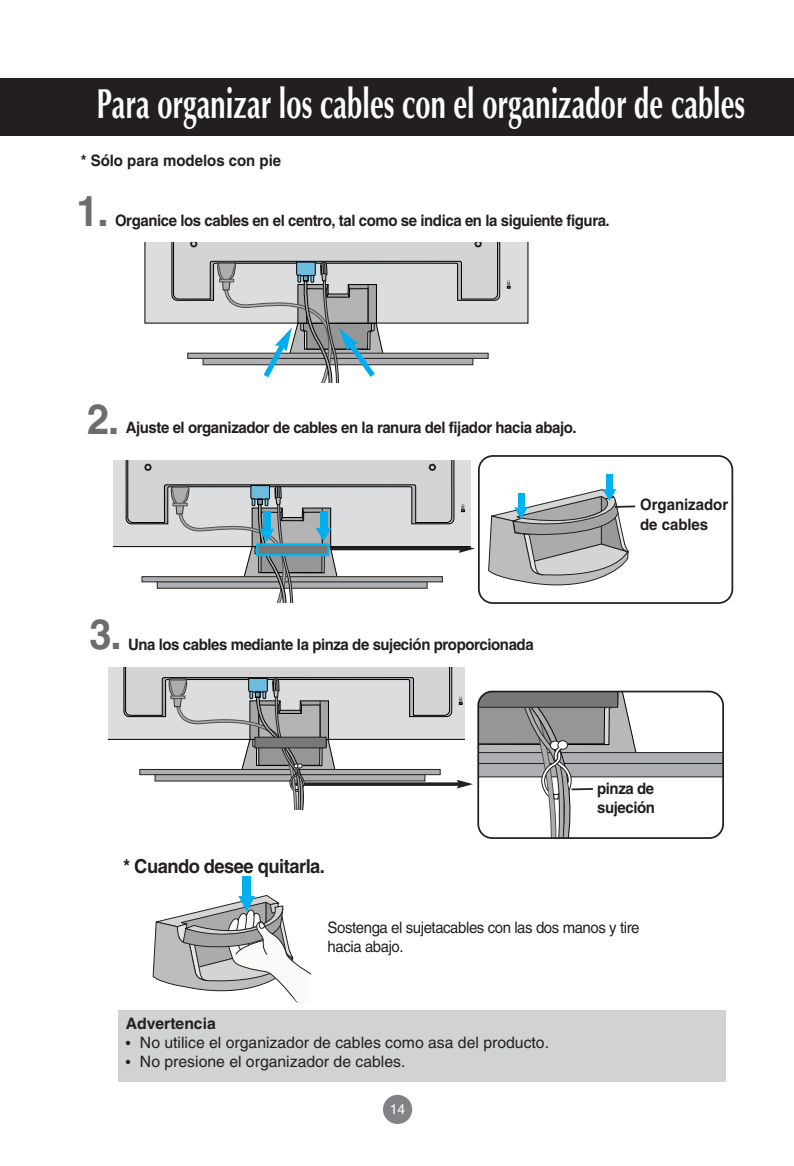
<style>
.page{position:relative;width:794px;height:1166px;background:#fff}
.page>*{position:absolute;margin:0;border:0;box-sizing:border-box;transform-origin:0 0}
.t1{font:700 42px "Optima";color:#fff;scale:.65 1}
.t2{font:700 42px "Helvetica";color:#6c6d70;scale:.95 1}
.t3{font:700 19.25px "Helvetica";letter-spacing:-.03em;color:#231f20;scale:.95 1}
.t4{font:700 15.75px/18.9px "Helvetica";letter-spacing:-.03em;color:#231f20;scale:.95 1}
.t5{font:15.75px "Helvetica";color:#231f20}
.t6{font:15.75px/18.9px "Helvetica";letter-spacing:-.03em;color:#231f20;scale:.95 1}
.t7{font:700 15.75px/19.2px "Helvetica";color:#231f20;scale:.95 1}
.t8{font:700 15.75px "Helvetica";color:#231f20}
.t9{font:14px "Helvetica";color:#fff}
.s1{font-size:14px}
</style>
<div class="page">
<div style="left:383px;top:1095px;width:29px;height:29px;background:#808285;border-radius:50%"></div>
<div style="left:0;top:78px;width:793px;height:58px;background:#231f20"></div>
<svg style="left:478px;top:455px;width:255px;height:149px"></svg>
<div style="left:243px;top:876px;width:8px;height:22px;background:#00b0ef"></div>
<svg style="left:153px;top:895px;width:157px;height:107px"></svg>
<hr style="left:614px;top:506px;width:21px;height:2px;background:#231f20">
<div style="left:119px;top:1010px;width:606px;height:72px;background:#d1d2d4"></div>
<svg style="left:114px;top:461px;width:360px;height:142px"></svg>
<div style="left:173px;top:503px;width:14px;height:3px;background:#adadad;border:1px solid #4e4f50"></div>
<div style="left:256px;top:543px;width:73px;height:13px;background:#787878;border:2px solid #00b7f0"></div>
<svg style="left:109px;top:668px;width:614px;height:171px"></svg>
<svg style="left:145px;top:242px;width:383px;height:141px"></svg>
<h1 class="t1" style="left:97px;top:87px;width:998px">Para organizar los cables con el organizador de cables</h1>
<p class="t7" style="left:81px;top:152px;width:212px">* Sólo para modelos con pie</p>
<h1 class="t2" style="left:76px;top:196px;width:35px">1.</h1>
<p class="t4" style="left:115px;top:212px;width:522px">Organice los cables en el centro, tal como se indica en la siguiente figura.</p>
<h1 class="t2" style="left:87px;top:404px;width:35px">2.</h1>
<p class="t4" style="left:126px;top:420px;width:476px">Ajuste el organizador de cables en la ranura del fijador hacia abajo.</p>
<h1 class="t2" style="left:89px;top:619px;width:35px">3.</h1>
<p class="t4" style="left:128px;top:637px;width:428px">Una los cables mediante la pinza de sujeción proporcionada</p>
<p class="t7" style="left:639px;top:497px;width:94px">Organizador de cables</p>
<p class="t3" style="left:123px;top:859px;width:214px">* Cuando desee quitarla.</p>
<p class="t4" style="left:597px;top:781px;width:62px">pinza de sujeción</p>
<p class="t6" style="left:327px;top:920px;width:330px">Sostenga el sujetacables con las dos manos y tire hacia abajo.</p>
<p class="t8" style="left:126px;top:1017px;width:92px">Advertencia</p>
<p class="t5" style="left:126px;top:1036px;width:425px"><span class="s1">•</span> No utilice el organizador de cables como asa del producto.</p>
<p class="t5" style="left:126px;top:1055px;width:281px"><span class="s1">•</span> No presione el organizador de cables.</p>
<p class="t9" style="left:389px;top:1104px;width:17px">14</p>
</div>
